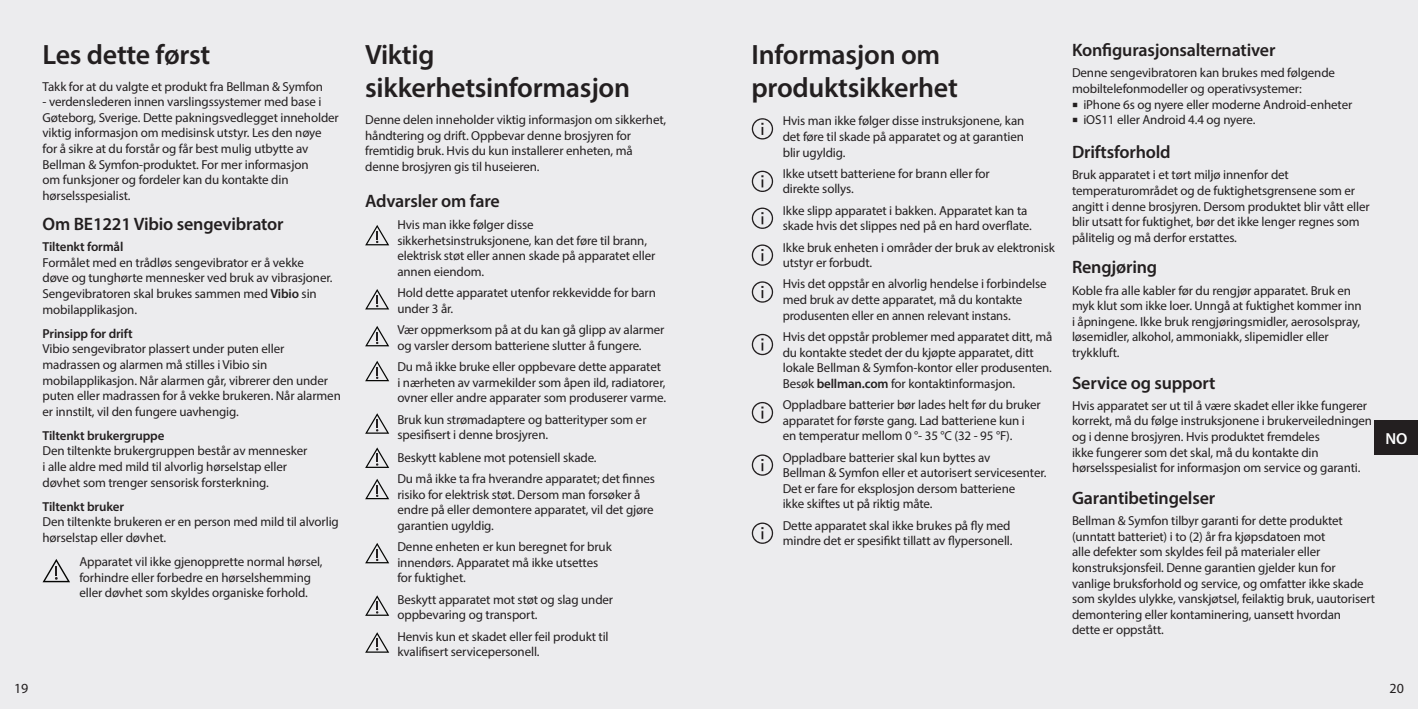
<style>
.page{position:relative;width:1418px;height:709px;background:#fff}
.page>*{position:absolute;margin:0;border:0;box-sizing:border-box;transform-origin:0 0}
.t1{font:600 28px/33.6px "Myriad Pro";letter-spacing:-.01em;color:#231f20}
.t2{font:600 18px "Myriad Pro";letter-spacing:-.01em;color:#231f20}
.t3{font:600 16px "Myriad Pro";color:#fff}
.t4{font:14px "Myriad Pro";color:#231f20}
.t5{font:13px/15.6px "Myriad Pro";letter-spacing:-.01em;color:#231f20}
.t6{font:600 13px "Myriad Pro";letter-spacing:-.01em;color:#231f20}
.s1{font-weight:600}
</style>
<div class="page">
<div style="left:0;top:0;width:1417px;height:709px;background:#ececee"></div>
<div style="left:1373px;top:420px;width:44px;height:34px;background:#231f20"></div>
<svg style="left:43px;top:559px;width:27px;height:23px"></svg>
<svg style="left:365px;top:225px;width:24px;height:20px"></svg>
<svg style="left:365px;top:289px;width:24px;height:20px"></svg>
<svg style="left:365px;top:326px;width:24px;height:20px"></svg>
<svg style="left:365px;top:361px;width:24px;height:20px"></svg>
<svg style="left:365px;top:413px;width:24px;height:21px"></svg>
<svg style="left:365px;top:447px;width:24px;height:21px"></svg>
<svg style="left:365px;top:479px;width:24px;height:20px"></svg>
<svg style="left:365px;top:543px;width:24px;height:20px"></svg>
<svg style="left:365px;top:595px;width:24px;height:21px"></svg>
<svg style="left:365px;top:632px;width:24px;height:20px"></svg>
<svg style="left:751px;top:118px;width:22px;height:21px"></svg>
<svg style="left:751px;top:171px;width:22px;height:21px"></svg>
<svg style="left:751px;top:207px;width:22px;height:22px"></svg>
<svg style="left:751px;top:244px;width:22px;height:22px"></svg>
<svg style="left:751px;top:281px;width:22px;height:22px"></svg>
<svg style="left:751px;top:334px;width:22px;height:21px"></svg>
<svg style="left:751px;top:402px;width:22px;height:21px"></svg>
<svg style="left:751px;top:454px;width:22px;height:22px"></svg>
<svg style="left:751px;top:522px;width:22px;height:22px"></svg>
<p class="t1" style="left:43px;top:37px;width:169px">Les dette først</p>
<p class="t5" style="left:43px;top:78px;width:282px">Takk for at du valgte et produkt fra Bellman &amp; Symfon</p>
<p class="t5" style="left:43px;top:94px;width:298px">- verdenslederen innen varslingssystemer med base i Gøteborg, Sverige. Dette pakningsvedlegget inneholder viktig informasjon om medisinsk utstyr. Les den nøye for å sikre at du forstår og får best mulig utbytte av Bellman &amp; Symfon-produktet. For mer informasjon<br>om funksjoner og fordeler kan du kontakte din hørselsspesialist.</p>
<p class="t2" style="left:43px;top:212px;width:243px">Om BE1221 Vibio sengevibrator</p>
<p class="t6" style="left:43px;top:238px;width:82px">Tiltenkt formål</p>
<p class="t5" style="left:43px;top:254px;width:291px">Formålet med en trådløs sengevibrator er å vekke døve og tunghørte mennesker ved bruk av vibrasjoner.<br>Sengevibratoren skal brukes sammen med <span class="s1">Vibio</span> sin mobilapplikasjon.</p>
<p class="t6" style="left:43px;top:325px;width:91px">Prinsipp for drift</p>
<p class="t5" style="left:43px;top:341px;width:300px">Vibio sengevibrator plassert under puten eller madrassen og alarmen må stilles i Vibio sin mobilapplikasjon. Når alarmen går, vibrerer den under puten eller madrassen for å vekke brukeren. Når alarmen er innstilt, vil den fungere uavhengig.</p>
<p class="t6" style="left:43px;top:427px;width:123px">Tiltenkt brukergruppe</p>
<p class="t5" style="left:43px;top:443px;width:266px">Den tiltenkte brukergruppen består av mennesker i alle aldre med mild til alvorlig hørselstap eller døvhet som trenger sensorisk forsterkning.</p>
<p class="t6" style="left:43px;top:498px;width:83px">Tiltenkt bruker</p>
<p class="t5" style="left:43px;top:514px;width:298px">Den tiltenkte brukeren er en person med mild til alvorlig hørselstap eller døvhet.</p>
<p class="t5" style="left:79px;top:553px;width:245px">Apparatet vil ikke gjenopprette normal hørsel, forhindre eller forbedre en hørselshemming eller døvhet som skyldes organiske forhold.</p>
<p class="t1" style="left:365px;top:37px;width:266px">Viktig sikkerhetsinformasjon</p>
<p class="t5" style="left:365px;top:112px;width:302px">Denne delen inneholder viktig informasjon om sikkerhet, håndtering og drift. Oppbevar denne brosjyren for fremtidig bruk. Hvis du kun installerer enheten, må denne brosjyren gis til huseieren.</p>
<p class="t2" style="left:365px;top:189px;width:136px">Advarsler om fare</p>
<p class="t5" style="left:397px;top:217px;width:259px">Hvis man ikke følger disse sikkerhetsinstruksjonene, kan det føre til brann, elektrisk støt eller annen skade på apparatet eller annen eiendom.</p>
<p class="t5" style="left:397px;top:285px;width:260px">Hold dette apparatet utenfor rekkevidde for barn under 3 år.</p>
<p class="t5" style="left:397px;top:322px;width:268px">Vær oppmerksom på at du kan gå glipp av alarmer og varsler dersom batteriene slutter å fungere.</p>
<p class="t5" style="left:397px;top:359px;width:270px">Du må ikke bruke eller oppbevare dette apparatet i nærheten av varmekilder som åpen ild, radiatorer, ovner eller andre apparater som produserer varme.</p>
<p class="t5" style="left:397px;top:411px;width:251px">Bruk kun strømadaptere og batterityper som er spesifisert i denne brosjyren.</p>
<p class="t5" style="left:397px;top:449px;width:201px">Beskytt kablene mot potensiell skade.</p>
<p class="t5" style="left:397px;top:470px;width:259px">Du må ikke ta fra hverandre apparatet; det finnes risiko for elektrisk støt. Dersom man forsøker å endre på eller demontere apparatet, vil det gjøre garantien ugyldig.</p>
<p class="t5" style="left:397px;top:539px;width:216px">Denne enheten er kun beregnet for bruk innendørs. Apparatet må ikke utsettes for fuktighet.</p>
<p class="t5" style="left:397px;top:591px;width:217px">Beskytt apparatet mot støt og slag under oppbevaring og transport.</p>
<p class="t5" style="left:397px;top:628px;width:213px">Henvis kun et skadet eller feil produkt til kvalifisert servicepersonell.</p>
<p class="t1" style="left:751px;top:37px;width:208px">Informasjon om produktsikkerhet</p>
<p class="t5" style="left:782px;top:113px;width:243px;text-align:justify">Hvis man ikke følger disse instruksjonene, kan det føre til skade på apparatet og at garantien blir ugyldig.</p>
<p class="t5" style="left:782px;top:165px;width:209px">Ikke utsett batteriene for brann eller for direkte sollys.</p>
<p class="t5" style="left:782px;top:202px;width:251px">Ikke slipp apparatet i bakken. Apparatet kan ta skade hvis det slippes ned på en hard overflate.</p>
<p class="t5" style="left:782px;top:239px;width:274px">Ikke bruk enheten i områder der bruk av elektronisk utstyr er forbudt.</p>
<p class="t5" style="left:782px;top:276px;width:265px">Hvis det oppstår en alvorlig hendelse i forbindelse med bruk av dette apparatet, må du kontakte produsenten eller en annen relevant instans.</p>
<p class="t5" style="left:782px;top:328px;width:271px">Hvis det oppstår problemer med apparatet ditt, må du kontakte stedet der du kjøpte apparatet, ditt lokale Bellman &amp; Symfon-kontor eller produsenten.<br>Besøk <span class="s1">bellman.com</span> for kontaktinformasjon.</p>
<p class="t5" style="left:782px;top:397px;width:259px">Oppladbare batterier bør lades helt før du bruker apparatet for første gang. Lad batteriene kun i en temperatur mellom 0 °- 35 °C (32 - 95 °F).</p>
<p class="t5" style="left:782px;top:449px;width:265px">Oppladbare batterier skal kun byttes av<br>Bellman &amp; Symfon eller et autorisert servicesenter.<br>Det er fare for eksplosjon dersom batteriene<br>ikke skiftes ut på riktig måte.</p>
<p class="t5" style="left:782px;top:517px;width:231px">Dette apparatet skal ikke brukes på fly med mindre det er spesifikt tillatt av flypersonell.</p>
<p class="t2" style="left:1071px;top:39px;width:205px">Konfigurasjonsalternativer</p>
<p class="t5" style="left:1071px;top:65px;width:264px">Denne sengevibratoren kan brukes med følgende mobiltelefonmodeller og operativsystemer:</p>
<p class="t5" style="left:1071px;top:96px;width:282px">○ iPhone 6s og nyere eller moderne Android-enheter</p>
<p class="t5" style="left:1071px;top:112px;width:185px">○ iOS11 eller Android 4.4 og nyere.</p>
<p class="t2" style="left:1071px;top:141px;width:100px">Driftsforhold</p>
<p class="t5" style="left:1071px;top:167px;width:299px">Bruk apparatet i et tørt miljø innenfor det temperaturområdet og de fuktighetsgrensene som er angitt i denne brosjyren. Dersom produktet blir vått eller blir utsatt for fuktighet, bør det ikke lenger regnes som pålitelig og må derfor erstattes.</p>
<p class="t2" style="left:1071px;top:256px;width:87px">Rengjøring</p>
<p class="t5" style="left:1071px;top:282px;width:291px">Koble fra alle kabler før du rengjør apparatet. Bruk en myk klut som ikke loer. Unngå at fuktighet kommer inn i åpningene. Ikke bruk rengjøringsmidler, aerosolspray, løsemidler, alkohol, ammoniakk, slipemidler eller trykkluft.</p>
<p class="t2" style="left:1071px;top:371px;width:145px">Service og support</p>
<p class="t5" style="left:1071px;top:397px;width:302px">Hvis apparatet ser ut til å være skadet eller ikke fungerer korrekt, må du følge instruksjonene i brukerveiledningen og i denne brosjyren. Hvis produktet fremdeles<br>ikke fungerer som det skal, må du kontakte din hørselsspesialist for informasjon om service og garanti.</p>
<p class="t2" style="left:1071px;top:486px;width:145px">Garantibetingelser</p>
<p class="t5" style="left:1071px;top:512px;width:305px">Bellman &amp; Symfon tilbyr garanti for dette produktet (unntatt batteriet) i to (2) år fra kjøpsdatoen mot<br>alle defekter som skyldes feil på materialer eller konstruksjonsfeil. Denne garantien gjelder kun for vanlige bruksforhold og service, og omfatter ikke skade som skyldes ulykke, vanskjøtsel, feilaktig bruk, uautorisert demontering eller kontaminering, uansett hvordan<br>dette er oppstått.</p>
<p class="t3" style="left:1385px;top:428px;width:24px">NO</p>
<p class="t4" style="left:14px;top:679px;width:16px">19</p>
<p class="t4" style="left:1389px;top:679px;width:16px">20</p>
</div>
